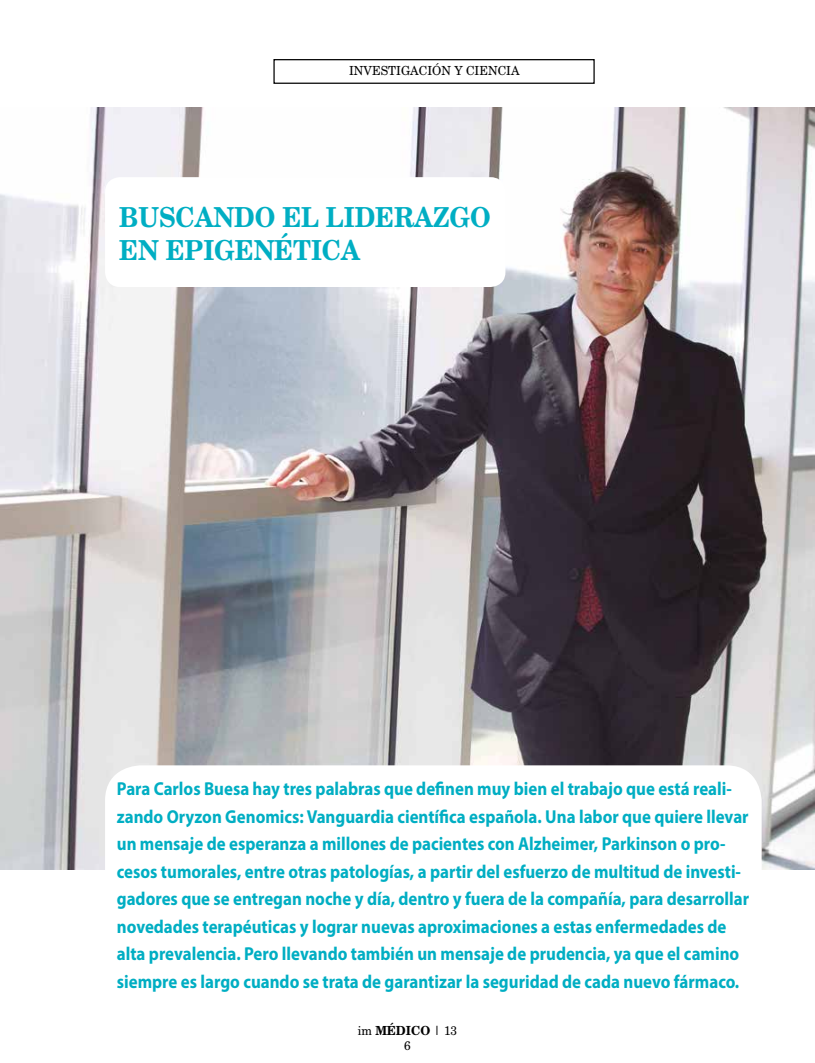
<style>
.page{position:relative;width:815px;height:1063px;background:#fff}
.page>*{position:absolute;margin:0;border:0;box-sizing:border-box;transform-origin:0 0}
.t1{font:700 27.5px/32.5px "New Brunswick";color:#00aec3;scale:.9 1}
.t2{font:700 18.75px/27.5px "Myriad Pro";color:#00aec3;scale:.9 1}
.t3{font:12.5px/15px "New Brunswick";color:#000;text-align:center;scale:.95 1}
.s1{font-weight:700}
</style>
<div class="page">
<div style="left:273px;top:59px;width:322px;height:25px;border:1px solid #000"></div>
<img style="left:0;top:107px;width:815px;height:762px">
<div style="left:105px;top:765px;width:657px;height:245px;background:#fff;border-radius:35px"></div>
<div style="left:105px;top:177px;width:400px;height:110px;background:#fff;border-radius:15px"></div>
<p class="t3" style="left:349px;top:63px;width:181px">INVESTIGACIÓN Y CIENCIA</p>
<h1 class="t1" style="left:119px;top:200px;width:414px">BUSCANDO EL LIDERAZGO<br>EN EPIGENÉTICA</h1>
<p class="t2" style="left:117px;top:774px;width:704px">Para Carlos Buesa hay tres palabras que definen muy bien el trabajo que está reali&shy;zando Oryzon Genomics: Vanguardia científica española. Una labor que quiere llevar un mensaje de esperanza a millones de pacientes con Alzheimer, Parkinson o pro&shy;cesos tumorales, entre otras patologías, a partir del esfuerzo de multitud de investi&shy;gadores que se entregan noche y día, dentro y fuera de la compañía, para desarrollar novedades terapéuticas y lograr nuevas aproximaciones a estas enfermedades de alta prevalencia. Pero llevando también un mensaje de prudencia, ya que el camino siempre es largo cuando se trata de garantizar la seguridad de cada nuevo fármaco.</p>
<p class="t3" style="left:358px;top:1023px;width:106px">im <span class="s1">MÉDICO</span> | 13<br>6</p>
</div>
